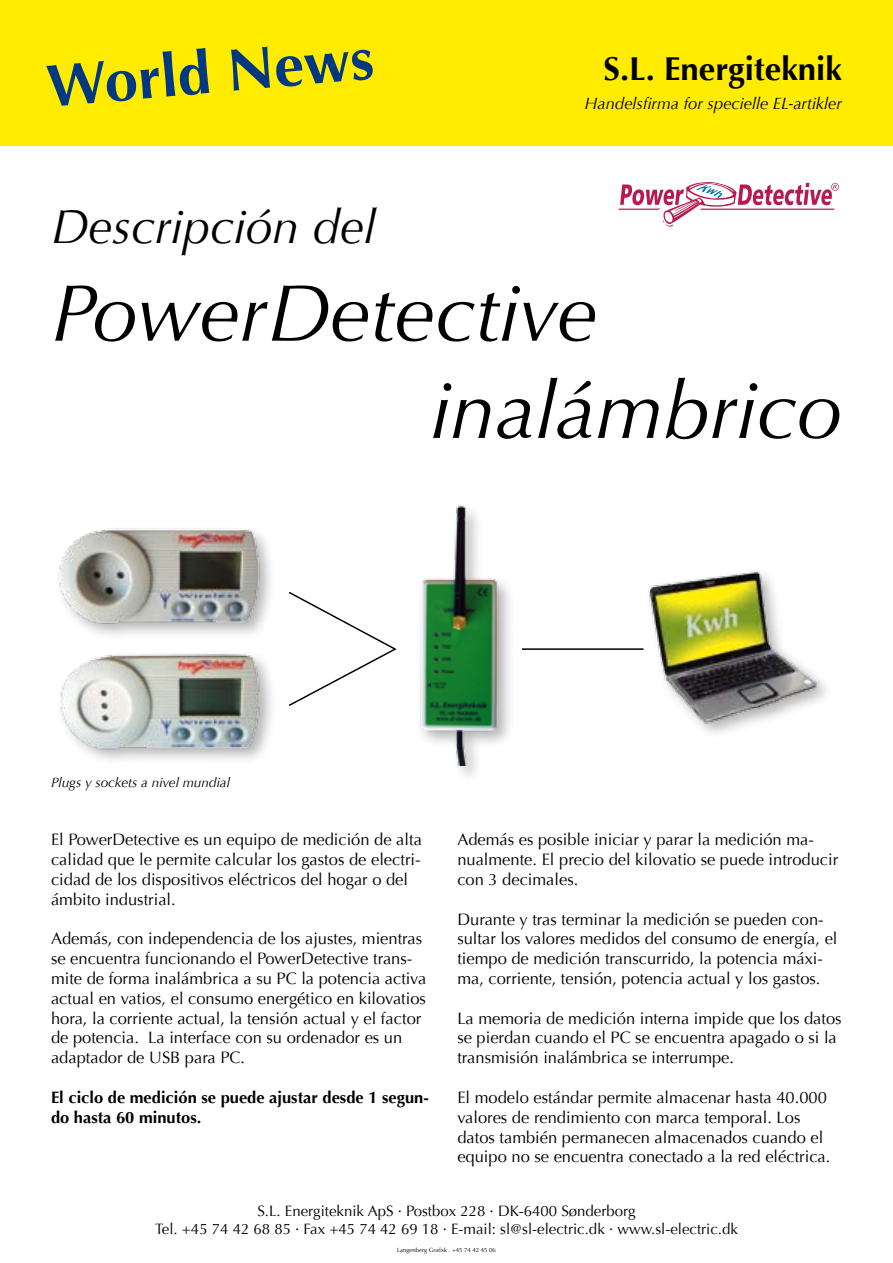
<style>
.page{position:relative;width:893px;height:1263px;background:#fff}
.page>*{position:absolute;margin:0;border:0;box-sizing:border-box;transform-origin:0 0}
.t1{font:italic 81px/97.2px "Optima";color:#000}
.t2{font:700 60px "Optima";color:#003882}
.t3{font:italic 48px "Optima";color:#000}
.t4{font:700 33px "Optima";color:#000}
.t5{font:16.5px/19.8px "Optima";color:#000}
.t6{font:700 16.5px/19.8px "Optima";color:#000}
.t7{font:italic 16.5px "Optima";color:#000}
.t8{font:15px/18px "Optima";color:#000;text-align:center}
.t9{font:italic 13.5px "Optima";color:#000}
.t10{font:6px "Optima";color:#000}
</style>
<div class="page">
<div style="left:0;top:0;width:893px;height:145px;background:#ffec00"></div>
<svg style="left:619px;top:182px;width:220px;height:45px"></svg>
<svg style="left:289px;top:591px;width:62px;height:115px"></svg>
<hr style="left:522px;top:648px;width:121px;height:2px;background:#000">
<img style="left:60px;top:653px;width:212px;height:107px">
<img style="left:58px;top:528px;width:213px;height:107px">
<div style="left:414px;top:500px;width:104px;height:284px;background:#000;opacity:.3"></div>
<img style="left:351px;top:500px;width:215px;height:265px">
<img style="left:609px;top:571px;width:217px;height:163px">
<h2 class="t2" style="left:44px;top:52px;width:329px;rotate:-5deg">World News</h2>
<h3 class="t4" style="left:603px;top:50px;width:240px">S.L. Energiteknik</h3>
<p class="t7" style="left:584px;top:94px;width:259px">Handelsfirma for specielle EL-artikler</p>
<h3 class="t3" style="left:51px;top:199px;width:326px">Descripción del</h3>
<h1 class="t1" style="left:431px;top:265px;width:413px;text-indent:-380px">PowerDetective inalámbrico</h1>
<p class="t9" style="left:51px;top:775px;width:180px">Plugs y sockets a nivel mundial</p>
<p class="t5" style="left:51px;top:830px;width:372px">El PowerDetective es un equipo de medición de alta calidad que le permite calcular los gastos de electri&shy;cidad de los dispositivos eléctricos del hogar o del ámbito industrial.</p>
<p class="t5" style="left:51px;top:929px;width:377px">Además, con independencia de los ajustes, mientras se encuentra funcionando el PowerDetective trans&shy;mite de forma inalámbrica a su PC la potencia activa actual en vatios, el consumo energético en kilovatios hora, la corriente actual, la tensión actual y el factor de potencia. La interface con su ordenador es un adaptador de USB para PC.</p>
<p class="t6" style="left:51px;top:1087px;width:379px">El ciclo de medición se puede ajustar desde 1 segun&shy;do hasta 60 minutos.</p>
<p class="t5" style="left:457px;top:830px;width:382px">Además es posible iniciar y parar la medición ma&shy;nualmente. El precio del kilovatio se puede introducir con 3 decimales.</p>
<p class="t5" style="left:457px;top:909px;width:382px">Durante y tras terminar la medición se pueden con&shy;sultar los valores medidos del consumo de energía, el tiempo de medición transcurrido, la potencia máxi&shy;ma, corriente, tensión, potencia actual y los gastos.</p>
<p class="t5" style="left:457px;top:1008px;width:386px">La memoria de medición interna impide que los datos se pierdan cuando el PC se encuentra apagado o si la transmisión inalámbrica se interrumpe.</p>
<p class="t5" style="left:457px;top:1087px;width:375px">El modelo estándar permite almacenar hasta 40.000 valores de rendimiento con marca temporal. Los datos también permanecen almacenados cuando el equipo no se encuentra conectado a la red eléctrica.</p>
<p class="t8" style="left:155px;top:1202px;width:584px">S.L. Energiteknik ApS · Postbox 228 · DK-6400 Sønderborg<br>Tel. +45 74 42 68 85 · Fax +45 74 42 69 18 · E-mail: sl@sl-electric.dk · www.sl-electric.dk</p>
<p class="t10" style="left:397px;top:1247px;width:100px">Langenberg Grafisk . +45 74 42 45 06</p>
</div>
